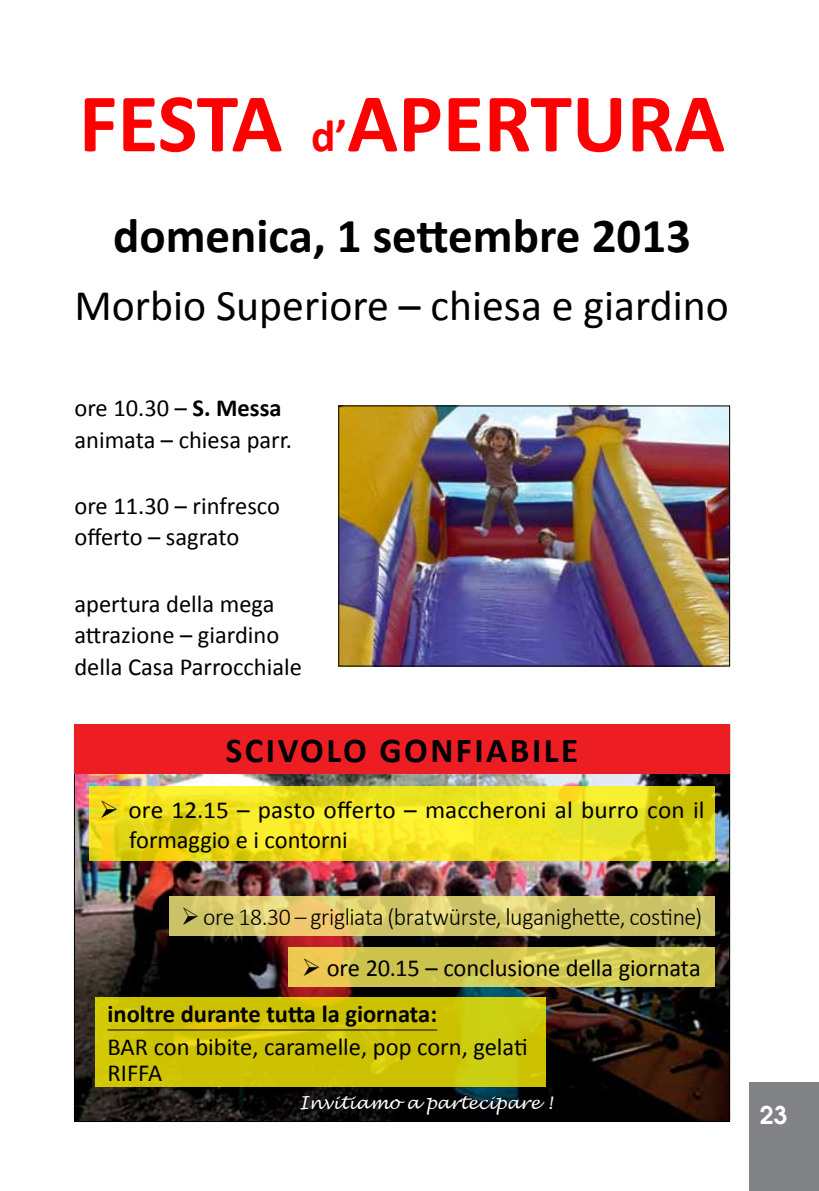
<style>
.page{position:relative;width:819px;height:1191px;background:#fff}
.page>*{position:absolute;margin:0;border:0;box-sizing:border-box;transform-origin:0 0}
.t1{font:700 84px "Calibri";color:#f00}
.t2{font:700 49px "Calibri";color:#000}
.t3{font:43.75px "Calibri";color:#000}
.t4{font:700 35px "Calibri";letter-spacing:.07em;color:#000}
.t5{font:24.5px/31.5px "Calibri";color:#000}
.t6{font:300 24.5px "Calibri";letter-spacing:-.015em;color:#000}
.t7{font:700 24.5px "Avalon";color:#fff}
.t8{font:italic 17.5px "Lucida Handwriting";color:#fff}
.s1{font-size:45.5px}
.s2{font-weight:700}
</style>
<div class="page">
<div style="left:749px;top:1082px;width:70px;height:109px;background:#808285"></div>
<img style="left:76px;top:774px;width:652px;height:346px">
<img style="left:340px;top:407px;width:388px;height:257px">
<div style="left:338px;top:405px;width:392px;height:261px;border:1px solid #000"></div>
<svg style="left:300px;top:1085px;width:254px;height:30px;background:#03090b"></svg>
<div style="left:74px;top:724px;width:655px;height:50px;background:#ed1d24"></div>
<svg style="left:89px;top:786px;width:625px;height:75px;background:#ecdf1e"></svg>
<svg style="left:169px;top:895px;width:545px;height:40px;background:#d4c66d"></svg>
<svg style="left:288px;top:946px;width:426px;height:40px;background:#d1c450"></svg>
<svg style="left:95px;top:997px;width:451px;height:90px;background:#cec404"></svg>
<hr style="left:107px;top:1029px;width:330px;height:1px;background:#000">
<h1 class="t1" style="left:79px;top:71px;width:647px">FESTA <span class="s1">d’</span>APERTURA</h1>
<h2 class="t2" style="left:113px;top:206px;width:579px">domenica, 1 settembre 2013</h2>
<h3 class="t3" style="left:74px;top:278px;width:656px">Morbio Superiore – chiesa e giardino</h3>
<p class="t5" style="left:74px;top:391px;width:219px">ore 10.30 – <span class="s2">S. Messa </span>animata – chiesa parr.</p>
<p class="t5" style="left:74px;top:489px;width:207px">ore 11.30 – rinfresco offerto – sagrato</p>
<p class="t5" style="left:74px;top:586px;width:229px">apertura della mega attrazione – giardino della Casa Parrocchiale</p>
<h3 class="t4" style="left:226px;top:729px;width:353px">SCIVOLO GONFIABILE</h3>
<p class="t5" style="left:129px;top:794px;width:577px;line-height:29.8px;text-indent:-30px">➢ ore 12.15 – pasto offerto – maccheroni al burro con il formaggio e i contorni</p>
<p class="t6" style="left:181px;top:901px;width:522px">➢ ore 18.30 – grigliata (bratwürste, luganighette, costine)</p>
<p class="t5" style="left:107px;top:943px;width:595px;line-height:46px;text-indent:194px">➢ ore 20.15 – conclusione della giornata <span class="s2">inoltre durante tutta la giornata:</span></p>
<p class="t5" style="left:107px;top:1032px;width:421px;line-height:26.2px">BAR con bibite, caramelle, pop corn, gelati<br>RIFFA</p>
<p class="t8" style="left:299px;top:1092px;width:255px">Invitiamo a partecipare !</p>
<p class="t7" style="left:760px;top:1099px;width:29px">23</p>
</div>
